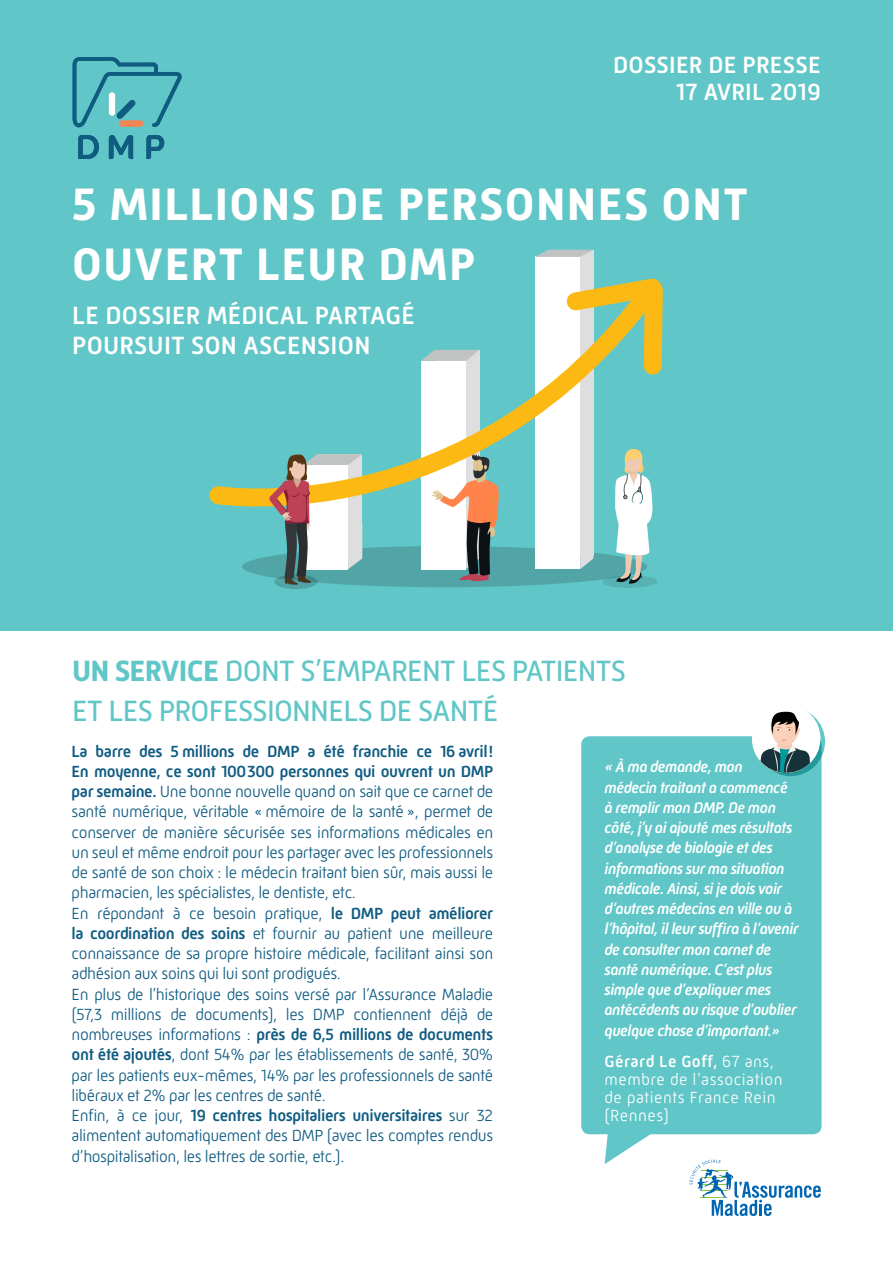
<style>
.page{position:relative;width:893px;height:1263px;background:#fff}
.page>*{position:absolute;margin:0;border:0;box-sizing:border-box;transform-origin:0 0}
.t1{font:700 46.5px/60px "Mic 32 New";letter-spacing:.03em;color:#fff}
.t2{font:30px/40.5px "Mic 32 New";letter-spacing:-.025em;color:#60c6c7}
.t3{font:500 25.5px/30px "Mic 32 New";letter-spacing:.01em;color:#fff}
.t4{font:500 24px/27px "Mic 32 New";letter-spacing:.01em;color:#fff;text-align:right}
.t5{font:300 16.5px/20.2px "Mic 32 New";letter-spacing:-.025em;color:#105c82}
.t6{font:300 16.5px/18px "Mic 32 New";letter-spacing:.03em;color:#fff}
.t7{font:italic 500 15.75px/20.2px "Mic 32 New";letter-spacing:-.03em;color:#fff}
.s1{font-weight:700}
.s2{font-weight:500}
</style>
<div class="page">
<div style="left:0;top:0;width:893px;height:630px;background:#60c6c7"></div>
<svg style="left:72px;top:56px;width:110px;height:103px"></svg>
<svg style="left:605px;top:1114px;width:217px;height:102px"></svg>
<div style="left:581px;top:736px;width:240px;height:398px;background:#60c6c7;border-radius:9px"></div>
<svg style="left:756px;top:707px;width:69px;height:69px"></svg>
<svg style="left:752px;top:707px;width:68px;height:66px"></svg>
<div style="left:242px;top:546px;width:405px;height:41px;background:#51a5a6;border-radius:50%"></div>
<div style="left:421px;top:361px;width:45px;height:208px;background:#fff"></div>
<svg style="left:580px;top:534px;width:13px;height:35px"></svg>
<div style="left:535px;top:257px;width:45px;height:312px;background:#fff"></div>
<svg style="left:602px;top:534px;width:55px;height:54px"></svg>
<svg style="left:209px;top:262px;width:444px;height:272px"></svg>
<div style="left:274px;top:574px;width:43px;height:15px;background:#51a5a6;border-radius:50%"></div>
<svg style="left:268px;top:454px;width:94px;height:131px"></svg>
<svg style="left:634px;top:272px;width:29px;height:112px"></svg>
<svg style="left:432px;top:454px;width:68px;height:127px"></svg>
<svg style="left:535px;top:250px;width:59px;height:7px"></svg>
<h3 class="t4" style="left:613px;top:52px;width:209px">DOSSIER DE PRESSE<br>17 AVRIL 2019</h3>
<h1 class="t1" style="left:72px;top:174px;width:677px">5 MILLIONS DE PERSONNES ONT<br>OUVERT LEUR DMP</h1>
<h3 class="t3" style="left:72px;top:300px;width:344px">LE DOSSIER MÉDICAL PARTAGÉ<br>POURSUIT SON ASCENSION</h3>
<h2 class="t2" style="left:72px;top:650px;width:555px"><span class="s1">UN SERVICE</span> DONT S’EMPARENT LES PATIENTS<br>ET LES PROFESSIONNELS DE SANTÉ</h2>
<p class="t5" style="left:72px;top:741px;width:423px"><span class="s2">La barre des 5 millions de DMP a été franchie ce 16 avril!<br>En moyenne, ce sont 100300 personnes qui ouvrent un DMP par semaine.</span> Une bonne nouvelle quand on sait que ce carnet de santé numérique, véritable « mémoire de la santé », permet de conserver de manière sécurisée ses informations médicales en un seul et même endroit pour les partager avec les professionnels de santé de son choix : le médecin traitant bien sûr, mais aussi le pharmacien, les spécialistes, le dentiste, etc.<br>En répondant à ce besoin pratique, <span class="s2">le DMP peut améliorer la coordination des soins</span> et fournir au patient une meilleure connaissance de sa propre histoire médicale, facilitant ainsi son adhésion aux soins qui lui sont prodigués.<br>En plus de l’historique des soins versé par l’Assurance Maladie (57,3 millions de documents), les DMP contiennent déjà de nombreuses informations : <span class="s2">près de 6,5 millions de documents ont été ajoutés</span>, dont 54% par les établissements de santé, 30% par les patients eux-mêmes, 14% par les professionnels de santé libéraux et 2% par les centres de santé.<br>Enfin, à ce jour, <span class="s2">19 centres hospitaliers universitaires</span> sur 32 alimentent automatiquement des DMP (avec les comptes rendus d’hospitalisation, les lettres de sortie, etc.).</p>
<p class="t7" style="left:604px;top:757px;width:195px">« À ma demande, mon médecin traitant a commencé à remplir mon DMP. De mon côté, j’y ai ajouté mes résultats d’analyse de biologie et des informations sur ma situation médicale. Ainsi, si je dois voir d’autres médecins en ville ou à l’hôpital, il leur suffira à l’avenir de consulter mon carnet de santé numérique. C’est plus simple que d’expliquer mes antécédents au risque d’oublier quelque chose d’important.»</p>
<p class="t6" style="left:604px;top:1052px;width:180px"><span class="s2">Gérard Le Goff,</span> 67 ans, membre de l’association de patients France Rein (Rennes)</p>
</div>
